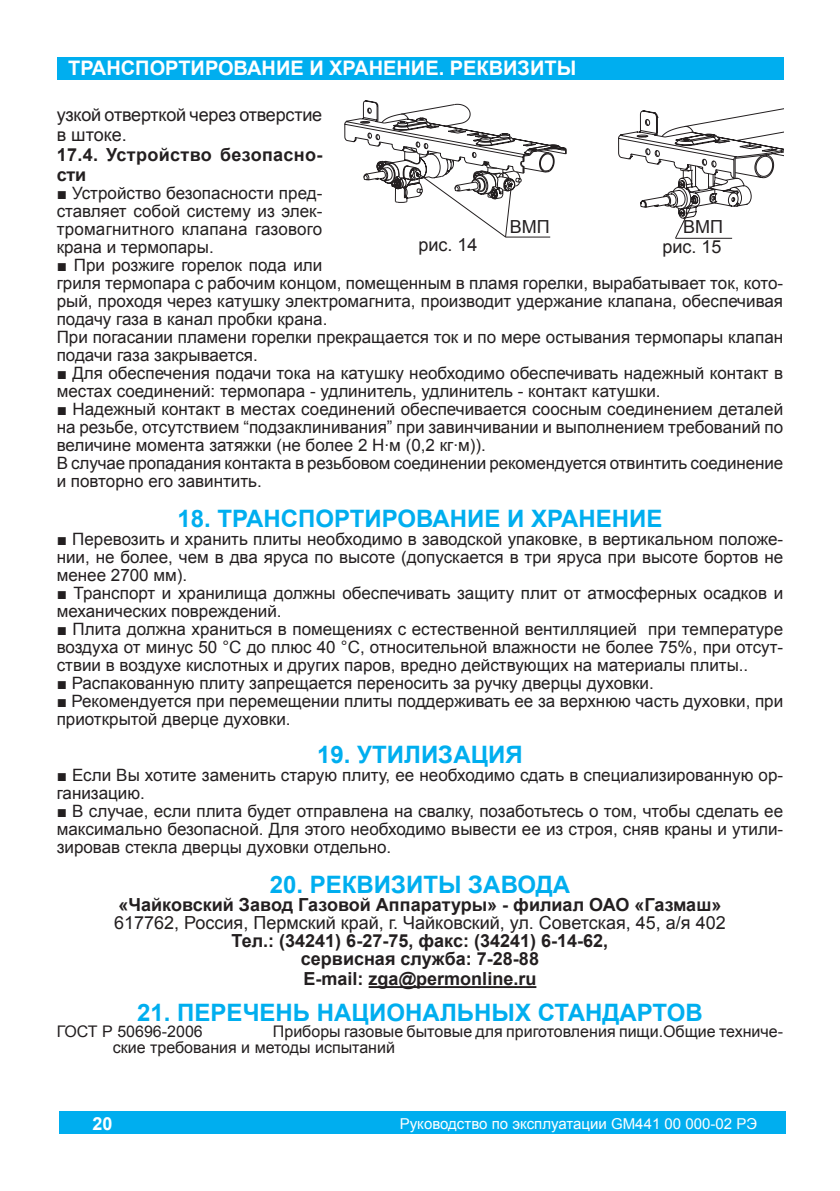
<style>
.page{position:relative;width:840px;height:1191px;background:#fff}
.page>*{position:absolute;margin:0;border:0;box-sizing:border-box;transform-origin:0 0}
.t1{font:700 24px "Arial";color:#00aeef}
.t2{font:700 20px "Arial";color:#fff}
.t3{font:700 18px/18px "Arial";color:#231f20;text-align:center}
.t4{font:18px/20px "Arial";color:#231f20}
.t5{font:700 18px/20px "Arial";letter-spacing:.02em;color:#231f20}
.t6{font:700 18px "Arial";color:#fff}
.t7{font:17px/18px "Arial";color:#231f20}
.t8{font:16px/16px "Arial";color:#231f20}
.t9{font:15px "Arial";color:#fff}
</style>
<div class="page">
<div style="left:59px;top:1111px;width:726px;height:23px;background:#00aeef"></div>
<div style="left:57px;top:57px;width:725px;height:22px;background:#00aeef"></div>
<hr style="left:368px;top:986px;width:168px;height:2px;background:#231f20">
<svg style="left:344px;top:100px;width:438px;height:139px"></svg>
<hr style="left:675px;top:238px;width:56px;height:1px;background:#231f20">
<p class="t2" style="left:68px;top:55px;width:15px">транспортирование</p>
<p class="t2" style="left:309px;top:55px;width:35px">и хранение</p>
<p class="t2" style="left:438px;top:55px;width:40px">. Реквизиты</p>
<p class="t4" style="left:57px;top:105px;width:267px">узкой отверткой через отверстие в штоке.</p>
<p class="t5" style="left:57px;top:145px;width:267px">17.4. Устройство безопасно&shy;сти</p>
<p class="t7" style="left:57px;top:184px;width:267px;text-align:justify">■ Устройство безопасности пред&shy;ставляет собой систему из элек&shy;тромагнитного клапана газового крана и термопары.</p>
<p class="t7" style="left:57px;top:256px;width:727px">■ При розжиге горелок пода или<br>гриля термопара с рабочим концом, помещенным в пламя горелки, вырабатывает ток, кото&shy;рый, проходя через катушку электромагнита, производит удержание клапана, обеспечивая подачу газа в канал пробки крана.<br>При погасании пламени горелки прекращается ток и по мере остывания термопары клапан подачи газа закрывается.</p>
<p class="t7" style="left:57px;top:364px;width:727px">■ Для обеспечения подачи тока на катушку необходимо обеспечивать надежный контакт в местах соединений: термопара - удлинитель, удлинитель - контакт катушки.</p>
<p class="t7" style="left:57px;top:400px;width:727px">■ Надежный контакт в местах соединений обеспечивается соосным соединением деталей на резьбе, отсутствием “подзаклинивания” при завинчивании и выполнением требований по величине момента затяжки (не более 2 Н·м (0,2 кг·м)).<br>В случае пропадания контакта в резьбовом соединении рекомендуется отвинтить соединение и повторно его завинтить.</p>
<h1 class="t1" style="left:177px;top:503px;width:486px">18. ТРАНСПОРТИРОВАНИЕ И ХРАНЕНИЕ</h1>
<p class="t7" style="left:57px;top:530px;width:727px;text-align:justify">■ Перевозить и хранить плиты необходимо в заводской упаковке, в вертикальном положе&shy;нии, не более, чем в два яруса по высоте (допускается в три яруса при высоте бортов не менее 2700 мм).</p>
<p class="t7" style="left:57px;top:584px;width:727px">■ Транспорт и хранилища должны обеспечивать защиту плит от атмосферных осадков и механических повреждений.</p>
<p class="t7" style="left:57px;top:620px;width:727px;text-align:justify">■ Плита должна храниться в помещениях с естественной вентилляцией при температуре воздуха от минус 50 °С до плюс 40 °С, относительной влажности не более 75%, при отсут&shy;ствии в воздухе кислотных и других паров, вредно действующих на материалы плиты..</p>
<p class="t7" style="left:57px;top:674px;width:598px">■ Распакованную плиту запрещается переносить за ручку дверцы духовки.</p>
<p class="t7" style="left:57px;top:692px;width:727px">■ Рекомендуется при перемещении плиты поддерживать ее за верхнюю часть духовки, при приоткрытой дверце духовки.</p>
<h1 class="t1" style="left:317px;top:739px;width:207px">19. УТИЛИЗАЦИЯ</h1>
<p class="t7" style="left:57px;top:766px;width:727px">■ Если Вы хотите заменить старую плиту, ее необходимо сдать в специализированную ор&shy;ганизацию.</p>
<p class="t7" style="left:57px;top:802px;width:727px;text-align:justify">■ В случае, если плита будет отправлена на свалку, позаботьтесь о том, чтобы сделать ее максимально безопасной. Для этого необходимо вывести ее из строя, сняв краны и утили&shy;зировав стекла дверцы духовки отдельно.</p>
<h1 class="t1" style="left:269px;top:869px;width:302px">20. РЕКВИЗИТЫ ЗАВОДА</h1>
<p class="t3" style="left:118px;top:896px;width:604px">«Чайковский Завод Газовой Аппаратуры» - филиал ОАО «Газмаш»</p>
<p class="t4" style="left:114px;top:913px;width:613px">617762, Россия, Пермский край, г. Чайковский, ул. Советская, 45, а/я 402</p>
<p class="t3" style="left:231px;top:932px;width:378px">Тел.: (34241) 6-27-75, факс: (34241) 6-14-62, сервисная служба: 7-28-88</p>
<p class="t3" style="left:303px;top:970px;width:234px">Е-mail: zga@permonline.ru</p>
<h1 class="t1" style="left:137px;top:997px;width:75px">21. Перечен</h1>
<h1 class="t1" style="left:293px;top:997px;width:42px">ь национал</h1>
<h1 class="t1" style="left:456px;top:997px;width:37px">ьных</h1>
<h1 class="t1" style="left:537px;top:997px;width:18px">стандартов</h1>
<p class="t8" style="left:57px;top:1023px;width:147px">ГОСТ Р 50696-2006</p>
<p class="t4" style="left:509px;top:217px;width:41px">ВМП</p>
<p class="t4" style="left:682px;top:217px;width:41px">ВМП</p>
<p class="t4" style="left:418px;top:235px;width:61px">рис. 14</p>
<p class="t4" style="left:662px;top:237px;width:61px">рис. 15</p>
<p class="t8" style="left:113px;top:1023px;width:671px;text-indent:160px">Приборы газовые бытовые для приготовления пищи.Общие техниче&shy;ские требования и методы испытаний</p>
<p class="t6" style="left:92px;top:1111px;width:22px">20</p>
<p class="t9" style="left:399px;top:1113px;width:358px">Руководство по эксплуатации GM441 00 000-02 РЭ</p>
</div>
